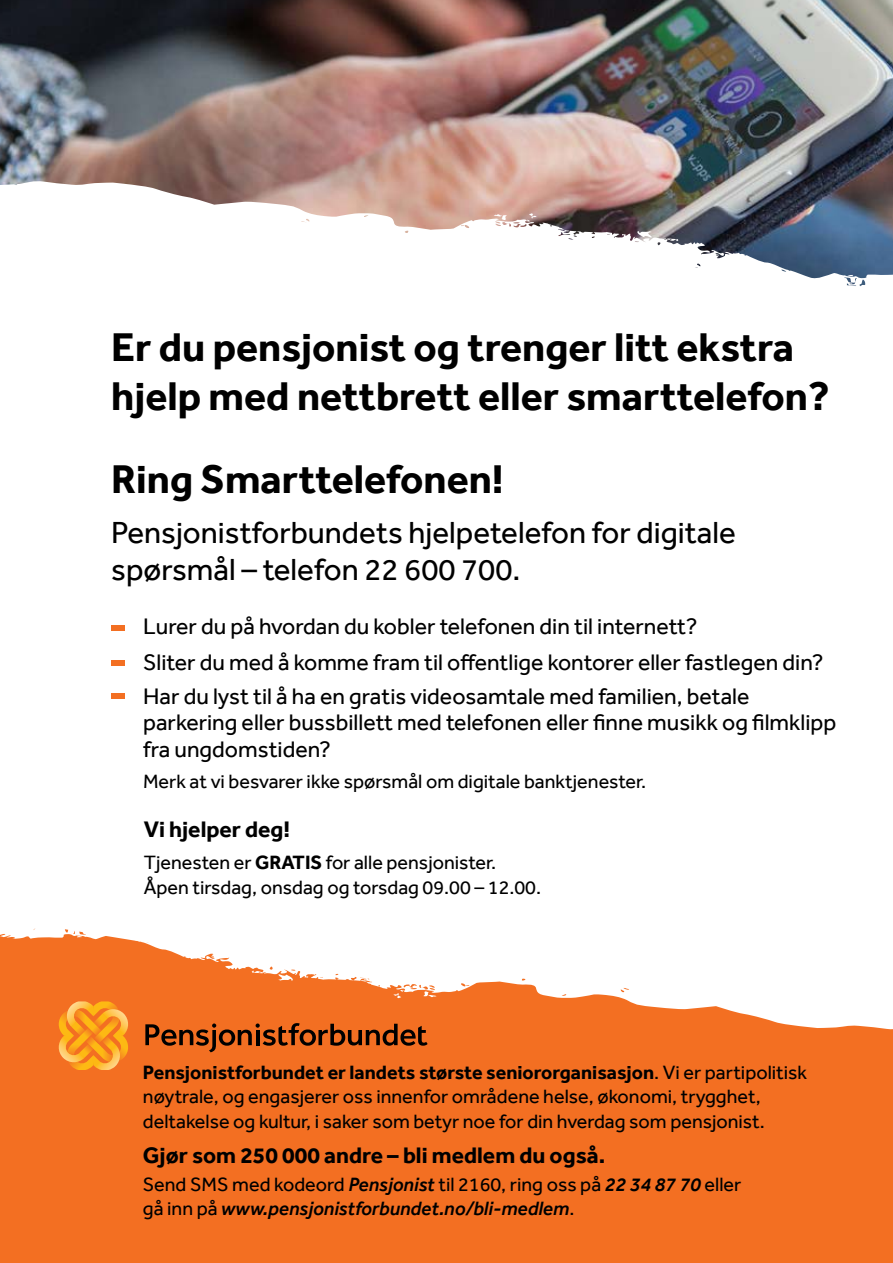
<style>
.page{position:relative;width:893px;height:1263px;background:#fff}
.page>*{position:absolute;margin:0;border:0;box-sizing:border-box;transform-origin:0 0}
.t1{font:700 41.25px/49.5px "Effra";color:#000}
.t2{font:31.35px/37.7px "Effra";color:#000}
.t3{font:23.1px/34.8px "Effra";color:#000}
.t4{font:700 23.1px "Effra";color:#000}
.t5{font:19.8px/24.2px "Effra";color:#000}
.t6{font:italic 500 19.8px/23.7px "Effra";color:#000}
.s1{font-weight:700}
.s2{font-weight:400;font-style:normal}
</style>
<div class="page">
<div style="left:0;top:1058px;width:893px;height:205px;background:#f36f22"></div>
<svg style="left:0;top:928px;width:893px;height:130px;fill:#f36f22"></svg>
<svg style="left:57px;top:1001px;width:73px;height:69px;background:#f89928"></svg>
<svg style="left:145px;top:1023px;width:283px;height:29px;background:#ae4f18"></svg>
<img style="left:0;top:0;width:893px;height:151px">
<img style="left:0;top:151px;width:893px;height:136px">
<div style="left:111px;top:693px;width:14px;height:6px;background:#f36f22"></div>
<div style="left:111px;top:659px;width:14px;height:6px;background:#f36f22"></div>
<div style="left:111px;top:625px;width:14px;height:6px;background:#f36f22"></div>
<h1 class="t1" style="left:111px;top:322px;width:720px">Er du pensjonist og trenger litt ekstra hjelp med nettbrett eller smarttelefon?</h1>
<h1 class="t1" style="left:111px;top:454px;width:394px">Ring Smarttelefonen!</h1>
<h2 class="t2" style="left:111px;top:513px;width:626px">Pensjonistforbundets hjelpetelefon for digitale spørsmål – telefon 22 600 700.</h2>
<p class="t3" style="left:143px;top:609px;width:682px">Lurer du på hvordan du kobler telefonen din til internett?<br>Sliter du med å komme fram til offentlige kontorer eller fastlegen din?<br>Har du lyst til å ha en gratis videosamtale med familien, betale</p>
<p class="t3" style="left:143px;top:709px;width:695px;line-height:26.4px">parkering eller bussbillett med telefonen eller finne musikk og filmklipp fra ungdomstiden?</p>
<p class="t5" style="left:143px;top:769px;width:505px">Merk at vi besvarer ikke spørsmål om digitale banktjenester.</p>
<p class="t4" style="left:144px;top:816px;width:148px">Vi hjelper deg!</p>
<p class="t5" style="left:144px;top:850px;width:399px;line-height:24.6px">Tjenesten er <span class="s1">GRATIS</span> for alle pensjonister.<br>Åpen tirsdag, onsdag og torsdag 09.00 – 12.00.</p>
<p class="t5" style="left:143px;top:1060px;width:666px"><span class="s1">Pensjonistforbundet er landets største seniororganisasjon</span>. Vi er partipolitisk nøytrale, og engasjerer oss innenfor områdene helse, økonomi, trygghet, deltakelse og kultur, i saker som betyr noe for din hverdag som pensjonist.</p>
<p class="t4" style="left:143px;top:1142px;width:464px">Gjør som 250 000 andre – bli medlem du også.</p>
<p class="t6" style="left:143px;top:1172px;width:600px"><span class="s2">Send SMS med kodeord</span> Pensjonist <span class="s2">til 2160, ring oss på</span> 22 34 87 70 <span class="s2">eller gå inn på</span> www.pensjonistforbundet.no/bli-medlem<span class="s2">.</span></p>
</div>
